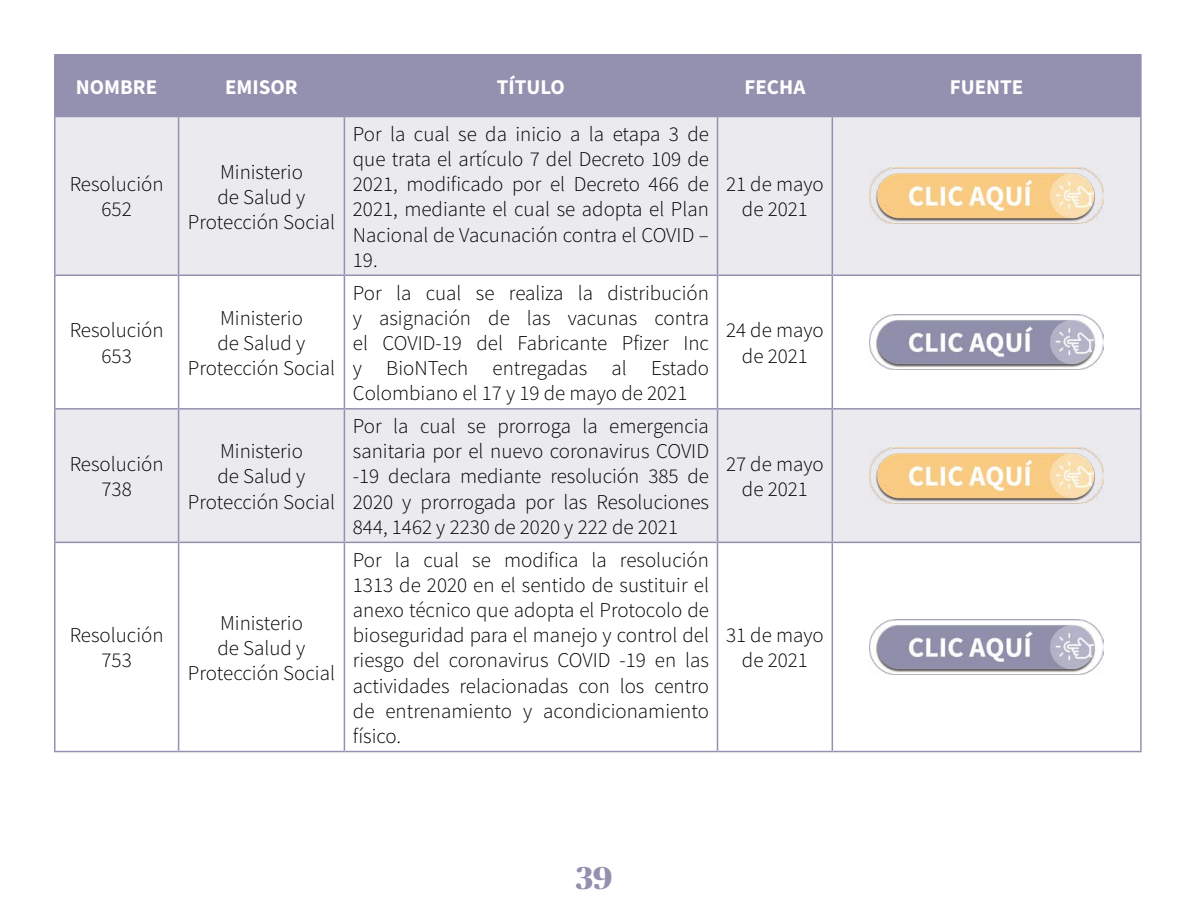
<style>
.page{position:relative;width:1188px;height:918px;background:#fff}
.page>*{position:absolute;margin:0;border:0;box-sizing:border-box;transform-origin:0 0}
.t1{font:700 31.5px "Publico Banner";color:#9391af}
.t2{font:300 21px/25.2px "Source Sans Pro";color:#000;text-align:center}
.t3{font:700 21px "Source Sans Pro";color:#fff}
</style>
<div class="page">
<div style="left:56px;top:56px;width:1084px;height:60px;background:#9391af"></div>
<svg style="left:56px;top:117px;width:1084px;height:425px;fill:#eaeaef"></svg>
<hr style="left:54px;top:116px;width:125px;height:1px;background:#9391af">
<hr style="left:179px;top:116px;width:165px;height:1px;background:#9391af">
<hr style="left:344px;top:116px;width:374px;height:1px;background:#9391af">
<hr style="left:718px;top:116px;width:114px;height:1px;background:#9391af">
<hr style="left:832px;top:116px;width:310px;height:1px;background:#9391af">
<hr style="left:54px;top:54px;width:125px;height:2px;background:#9391af">
<hr style="left:54px;top:56px;width:2px;height:60px;background:#9391af">
<hr style="left:179px;top:54px;width:165px;height:2px;background:#9391af">
<hr style="left:178px;top:56px;width:1px;height:60px;background:#9391af">
<hr style="left:344px;top:54px;width:374px;height:2px;background:#9391af">
<hr style="left:344px;top:56px;width:1px;height:60px;background:#9391af">
<hr style="left:718px;top:54px;width:114px;height:2px;background:#9391af">
<hr style="left:717px;top:56px;width:1px;height:60px;background:#9391af">
<hr style="left:832px;top:54px;width:310px;height:2px;background:#9391af">
<hr style="left:832px;top:56px;width:1px;height:60px;background:#9391af">
<hr style="left:1140px;top:56px;width:2px;height:60px;background:#9391af">
<hr style="left:54px;top:117px;width:2px;height:158px;background:#9391af">
<hr style="left:178px;top:117px;width:1px;height:158px;background:#9391af">
<hr style="left:344px;top:117px;width:1px;height:158px;background:#9391af">
<hr style="left:717px;top:117px;width:1px;height:158px;background:#9391af">
<hr style="left:832px;top:117px;width:1px;height:158px;background:#9391af">
<hr style="left:1140px;top:117px;width:2px;height:158px;background:#9391af">
<hr style="left:54px;top:275px;width:125px;height:1px;background:#9391af">
<hr style="left:54px;top:276px;width:2px;height:132px;background:#9391af">
<hr style="left:179px;top:275px;width:165px;height:1px;background:#9391af">
<hr style="left:178px;top:276px;width:1px;height:132px;background:#9391af">
<hr style="left:344px;top:275px;width:374px;height:1px;background:#9391af">
<hr style="left:344px;top:276px;width:1px;height:132px;background:#9391af">
<hr style="left:718px;top:275px;width:114px;height:1px;background:#9391af">
<hr style="left:717px;top:276px;width:1px;height:132px;background:#9391af">
<hr style="left:832px;top:275px;width:310px;height:1px;background:#9391af">
<hr style="left:832px;top:276px;width:1px;height:132px;background:#9391af">
<hr style="left:1140px;top:276px;width:2px;height:132px;background:#9391af">
<hr style="left:54px;top:408px;width:125px;height:2px;background:#9391af">
<hr style="left:54px;top:410px;width:2px;height:132px;background:#9391af">
<hr style="left:179px;top:408px;width:165px;height:2px;background:#9391af">
<hr style="left:178px;top:410px;width:1px;height:132px;background:#9391af">
<hr style="left:344px;top:408px;width:374px;height:2px;background:#9391af">
<hr style="left:344px;top:410px;width:1px;height:132px;background:#9391af">
<hr style="left:718px;top:408px;width:114px;height:2px;background:#9391af">
<hr style="left:717px;top:410px;width:1px;height:132px;background:#9391af">
<hr style="left:832px;top:408px;width:310px;height:2px;background:#9391af">
<hr style="left:832px;top:410px;width:1px;height:132px;background:#9391af">
<hr style="left:1140px;top:410px;width:2px;height:132px;background:#9391af">
<hr style="left:54px;top:542px;width:125px;height:1px;background:#9391af">
<hr style="left:54px;top:543px;width:2px;height:208px;background:#9391af">
<hr style="left:179px;top:542px;width:165px;height:1px;background:#9391af">
<hr style="left:178px;top:543px;width:1px;height:208px;background:#9391af">
<hr style="left:344px;top:542px;width:374px;height:1px;background:#9391af">
<hr style="left:344px;top:543px;width:1px;height:208px;background:#9391af">
<hr style="left:718px;top:542px;width:114px;height:1px;background:#9391af">
<hr style="left:717px;top:543px;width:1px;height:208px;background:#9391af">
<hr style="left:832px;top:542px;width:310px;height:1px;background:#9391af">
<hr style="left:832px;top:543px;width:1px;height:208px;background:#9391af">
<hr style="left:1140px;top:543px;width:2px;height:208px;background:#9391af">
<hr style="left:54px;top:751px;width:125px;height:1px;background:#9391af">
<hr style="left:179px;top:751px;width:165px;height:1px;background:#9391af">
<hr style="left:344px;top:751px;width:374px;height:1px;background:#9391af">
<hr style="left:718px;top:751px;width:114px;height:1px;background:#9391af">
<hr style="left:832px;top:751px;width:310px;height:1px;background:#9391af">
<img style="left:870px;top:168px;width:234px;height:56px">
<img style="left:870px;top:314px;width:234px;height:56px">
<img style="left:870px;top:448px;width:234px;height:56px">
<img style="left:870px;top:619px;width:234px;height:56px">
<p class="t3" style="left:76px;top:72px;width:83px">NOMBRE</p>
<p class="t3" style="left:225px;top:72px;width:74px">EMISOR</p>
<p class="t3" style="left:497px;top:72px;width:70px">TÍTULO</p>
<p class="t3" style="left:744px;top:72px;width:62px">FECHA</p>
<p class="t3" style="left:950px;top:72px;width:75px">FUENTE</p>
<p class="t2" style="left:70px;top:172px;width:95px">Resolución<br>652</p>
<p class="t2" style="left:188px;top:159px;width:149px">Ministerio<br>de Salud y<br>Protección Social</p>
<p class="t2" style="left:70px;top:318px;width:95px">Resolución<br>653</p>
<p class="t2" style="left:188px;top:305px;width:149px">Ministerio<br>de Salud y<br>Protección Social</p>
<p class="t2" style="left:70px;top:451px;width:95px">Resolución<br>738</p>
<p class="t2" style="left:188px;top:439px;width:149px">Ministerio<br>de Salud y<br>Protección Social</p>
<p class="t2" style="left:70px;top:623px;width:95px">Resolución<br>753</p>
<p class="t2" style="left:188px;top:610px;width:149px">Ministerio<br>de Salud y<br>Protección Social</p>
<p class="t2" style="left:353px;top:121px;width:358px;text-align:justify">Por la cual se da inicio a la etapa 3 de que trata el artículo 7 del Decreto 109 de 2021, modificado por el Decreto 466 de 2021, mediante el cual se adopta el Plan Nacional de Vacunación contra el COVID – 19.</p>
<p class="t2" style="left:353px;top:280px;width:358px;text-align:justify">Por la cual se realiza la distribución y asignación de las vacunas contra el COVID-19 del Fabricante Pfizer Inc y BioNTech entregadas al Estado Colombiano el 17 y 19 de mayo de 2021</p>
<p class="t2" style="left:353px;top:414px;width:358px;text-align:justify">Por la cual se prorroga la emergencia sanitaria por el nuevo coronavirus COVID -19 declara mediante resolución 385 de 2020 y prorrogada por las Resoluciones 844, 1462 y 2230 de 2020 y 222 de 2021</p>
<p class="t2" style="left:353px;top:547px;width:358px;text-align:justify">Por la cual se modifica la resolución 1313 de 2020 en el sentido de sustituir el anexo técnico que adopta el Protocolo de bioseguridad para el manejo y control del riesgo del coronavirus COVID -19 en las actividades relacionadas con los centro de entrenamiento y acondicionamiento físico.</p>
<p class="t2" style="left:726px;top:172px;width:99px">21 de mayo de 2021</p>
<p class="t2" style="left:726px;top:318px;width:99px">24 de mayo de 2021</p>
<p class="t2" style="left:726px;top:451px;width:99px">27 de mayo de 2021</p>
<p class="t2" style="left:726px;top:623px;width:99px">31 de mayo de 2021</p>
<h1 class="t1" style="left:576px;top:856px;width:38px">39</h1>
</div>
